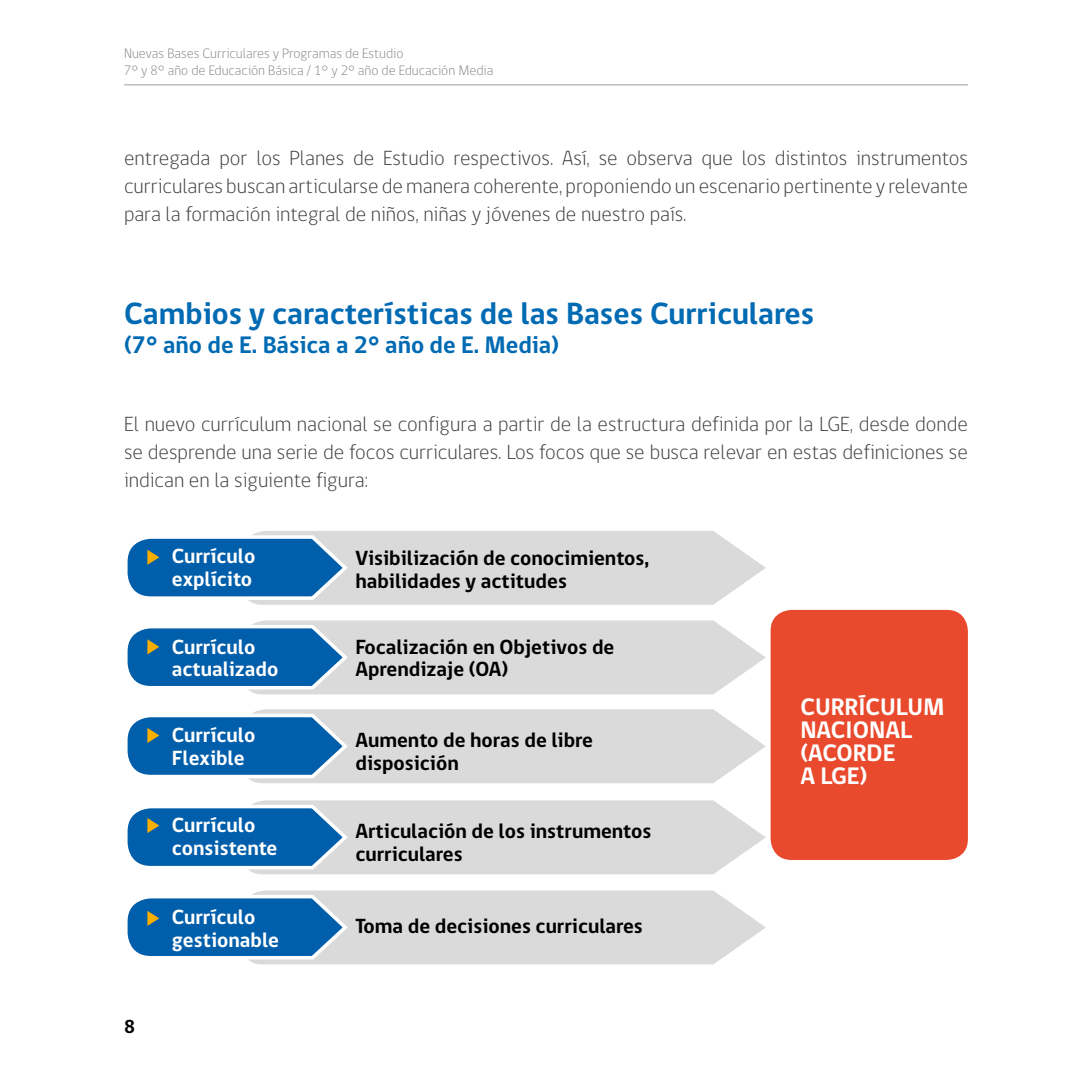
<style>
.page{position:relative;width:1092px;height:1092px;background:#fff}
.page>*{position:absolute;margin:0;border:0;box-sizing:border-box;transform-origin:0 0}
.t1{font:700 31.5px "gob CL";color:#006ab3}
.t2{font:700 24.5px "gob CL";color:#006ab3}
.t3{font:700 24.5px/22.8px "gob CL";color:#fff}
.t4{font:300 21px/28px "gob CL";color:#3c3c3b;text-align:justify}
.t5{font:700 21px/22.8px "gob CL";color:#000}
.t6{font:700 21px/22.8px "gob CL";color:#fff}
.t7{font:700 19.25px "gob CL";color:#000}
.t8{font:300 14px/16.8px "gob CL";color:#878787}
</style>
<div class="page">
<hr style="left:124px;top:84px;width:843px;height:1px;background:#9d9d9c">
<div style="left:770px;top:610px;width:197px;height:249px;background:#e9492c;border-radius:21px"></div>
<svg style="left:127px;top:531px;width:638px;height:73px;background:#aac0d1"></svg>
<svg style="left:127px;top:620px;width:638px;height:74px;background:#abc0d2"></svg>
<svg style="left:127px;top:709px;width:638px;height:74px;background:#abc0d2"></svg>
<svg style="left:127px;top:800px;width:638px;height:74px;background:#abc0d2"></svg>
<svg style="left:127px;top:890px;width:638px;height:74px;background:#abc0d2"></svg>
<p class="t8" style="left:124px;top:45px;width:371px">Nuevas Bases Curriculares y Programas de Estudio<br>7° y 8° año de Educación Básica / 1° y 2° año de Educación Media</p>
<p class="t4" style="left:124px;top:145px;width:845px">entregada por los Planes de Estudio respectivos. Así, se observa que los distintos instrumentos curriculares buscan articularse de manera coherente, proponiendo un escenario pertinente y relevante para la formación integral de niños, niñas y jóvenes de nuestro país.</p>
<h1 class="t1" style="left:124px;top:291px;width:691px">Cambios y características de las Bases Curriculares</h1>
<p class="t2" style="left:124px;top:328px;width:436px">(7° año de E. Básica a 2° año de E. Media)</p>
<p class="t4" style="left:124px;top:410px;width:845px">El nuevo currículum nacional se configura a partir de la estructura definida por la LGE, desde donde se desprende una serie de focos curriculares. Los focos que se busca relevar en estas definiciones se indican en la siguiente figura:</p>
<p class="t6" style="left:172px;top:545px;width:85px">Currículo explícito</p>
<p class="t5" style="left:355px;top:547px;width:295px">Visibilización de conocimientos, habilidades y actitudes</p>
<p class="t7" style="left:124px;top:1013px;width:13px">8</p>
<p class="t6" style="left:172px;top:635px;width:108px">Currículo actualizado</p>
<p class="t5" style="left:355px;top:635px;width:260px">Focalización en Objetivos de<br>Aprendizaje (OA)</p>
<p class="t6" style="left:172px;top:724px;width:85px">Currículo<br>Flexible</p>
<p class="t6" style="left:172px;top:814px;width:107px">Currículo consistente</p>
<p class="t5" style="left:355px;top:729px;width:239px">Aumento de horas de libre disposición</p>
<p class="t5" style="left:355px;top:820px;width:297px">Articulación de los instrumentos curriculares</p>
<p class="t6" style="left:172px;top:906px;width:109px">Currículo gestionable</p>
<p class="t5" style="left:355px;top:915px;width:289px">Toma de decisiones curriculares</p>
<p class="t3" style="left:800px;top:696px;width:145px">CURRÍCULUM<br>NACIONAL (ACORDE<br>A LGE)</p>
</div>
